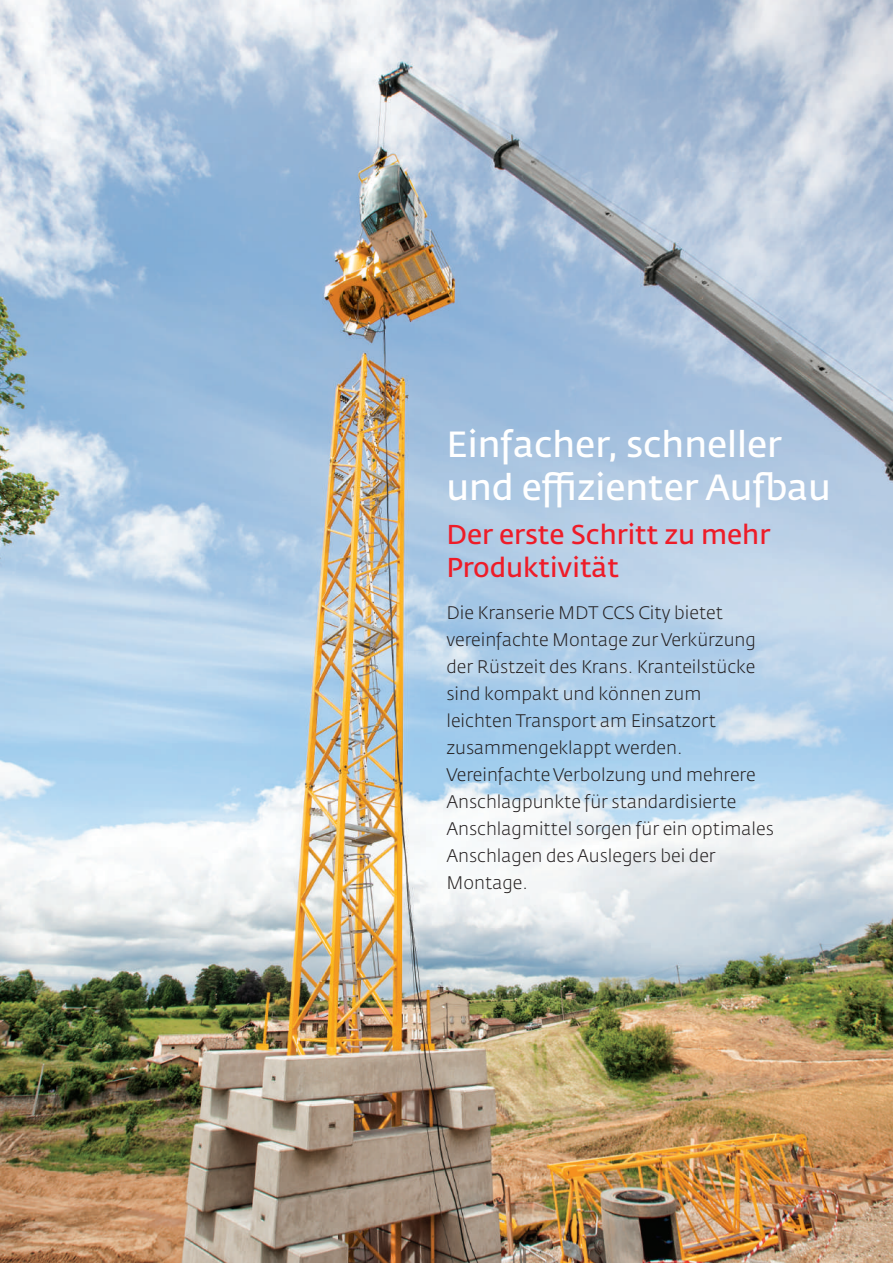
<style>
.page{position:relative;width:893px;height:1263px;background:#fff}
.page>*{position:absolute;margin:0;border:0;box-sizing:border-box;transform-origin:0 0}
.t1{font:600 36px/43.2px "Fedra Sans Pro";color:#fff}
.t2{font:600 27px/32.4px "Fedra Sans Pro";color:#ee1c28}
.t3{font:300 18px/27px "Fedra Sans Pro";color:#231f20}
</style>
<div class="page">
<img style="left:0;top:0;width:893px;height:1263px">
<h1 class="t1" style="left:446px;top:423px;width:386px">Einfacher, schneller und effizienter Aufbau</h1>
<h2 class="t2" style="left:446px;top:519px;width:325px">Der erste Schritt zu mehr<br>Produktivität</h2>
<p class="t3" style="left:446px;top:599px;width:329px">Die Kranserie MDT CCS City bietet vereinfachte Montage zur Verkürzung der Rüstzeit des Krans. Kranteilstücke sind kompakt und können zum<br>leichten Transport am Einsatzort zusammengeklappt werden.<br>Vereinfachte Verbolzung und mehrere<br>Anschlagpunkte für standardisierte<br>Anschlagmittel sorgen für ein optimales<br>Anschlagen des Auslegers bei der<br>Montage.</p>
</div>
